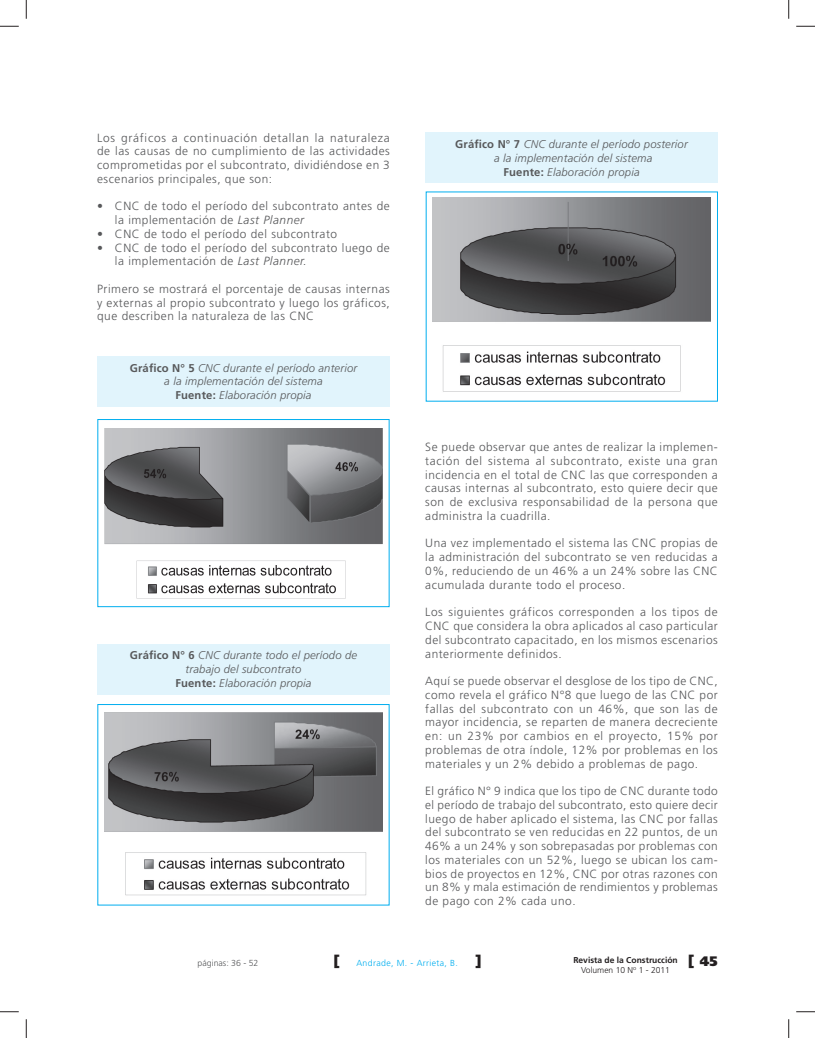
<style>
.page{position:relative;width:815px;height:1038px;background:#fff}
.page>*{position:absolute;margin:0;border:0;box-sizing:border-box;transform-origin:0 0}
.t1{font:900 13.75px "Frutiger";color:#231f20}
.t2{font:300 11.88px/13.8px "Frutiger";letter-spacing:.045em;color:#57585a;text-align:justify}
.t3{font:italic 300 11.25px/13.8px "Frutiger";letter-spacing:.015em;color:#57585a;text-align:center}
.t4{font:300 8.75px "Frutiger";letter-spacing:.045em;color:#00aeef}
.t5{font:300 8.75px "Frutiger";color:#57585a}
.t6{font:700 8.5px/9.6px "Frutiger";color:#231f20;text-align:center}
.s1{font-style:italic}
.s2{font-weight:700;font-style:normal}
.s3{font-size:15px}
.s4{font-weight:300}
</style>
<div class="page">
<div style="left:97px;top:356px;width:292px;height:50px;background:#e1f4fc"></div>
<div style="left:97px;top:644px;width:292px;height:50px;background:#e1f4fc"></div>
<div style="left:425px;top:133px;width:292px;height:50px;background:#e1f4fc"></div>
<img style="left:104px;top:428px;width:278px;height:171px">
<img style="left:104px;top:712px;width:278px;height:184px">
<img style="left:432px;top:197px;width:278px;height:195px">
<div style="left:97px;top:419px;width:292px;height:188px;border:1px solid #00aeef"></div>
<svg style="left:0;top:25px;width:19px;height:2px"></svg>
<svg style="left:796px;top:25px;width:18px;height:2px"></svg>
<svg style="left:0;top:1011px;width:19px;height:1px"></svg>
<svg style="left:796px;top:1011px;width:18px;height:1px"></svg>
<svg style="left:25px;top:0;width:2px;height:19px"></svg>
<svg style="left:25px;top:1019px;width:2px;height:19px"></svg>
<svg style="left:788px;top:0;width:1px;height:19px"></svg>
<svg style="left:788px;top:1019px;width:1px;height:19px"></svg>
<p class="t2" style="left:97px;top:131px;width:294px">Los gráficos a continuación detallan la naturaleza de las causas de no cumplimiento de las actividades comprometidas por el subcontrato, dividiéndose en 3 escenarios principales, que son:</p>
<p class="t2" style="left:115px;top:200px;width:276px;text-indent:-18px">• CNC de todo el período del subcontrato antes de la implementación de <span class="s1">Last Planner</span></p>
<p class="t2" style="left:97px;top:228px;width:241px">• CNC de todo el período del subcontrato</p>
<p class="t2" style="left:115px;top:241px;width:276px;text-indent:-18px">• CNC de todo el período del subcontrato luego de la implementación de <span class="s1">Last Planner.</span></p>
<p class="t2" style="left:97px;top:283px;width:294px">Primero se mostrará el porcentaje de causas internas y externas al propio subcontrato y luego los gráficos, que describen la naturaleza de las CNC</p>
<p class="t3" style="left:130px;top:361px;width:229px"><span class="s2">Gráfico N° 5</span> CNC durante el período anterior a la implementación del sistema<br><span class="s2">Fuente:</span> Elaboración propia</p>
<p class="t3" style="left:130px;top:649px;width:229px"><span class="s2">Gráfico N° 6</span> CNC durante todo el período de trabajo del subcontrato<br><span class="s2">Fuente:</span> Elaboración propia</p>
<p class="t3" style="left:455px;top:138px;width:234px"><span class="s2">Gráfico N° 7</span> CNC durante el período posterior a la implementación del sistema<br><span class="s2">Fuente:</span> Elaboración propia</p>
<p class="t2" style="left:425px;top:441px;width:294px">Se puede observar que antes de realizar la implemen&shy;tación del sistema al subcontrato, existe una gran incidencia en el total de CNC las que corresponden a causas internas al subcontrato, esto quiere decir que son de exclusiva responsabilidad de la persona que administra la cuadrilla.</p>
<p class="t2" style="left:425px;top:537px;width:294px">Una vez implementado el sistema las CNC propias de la administración del subcontrato se ven reducidas a 0%, reduciendo de un 46% a un 24% sobre las CNC acumulada durante todo el proceso.</p>
<p class="t2" style="left:425px;top:606px;width:294px">Los siguientes gráficos corresponden a los tipos de CNC que considera la obra aplicados al caso particular del subcontrato capacitado, en los mismos escenarios anteriormente definidos.</p>
<p class="t2" style="left:425px;top:675px;width:294px">Aquí se puede observar el desglose de los tipo de CNC, como revela el gráfico N°8 que luego de las CNC por fallas del subcontrato con un 46%, que son las de mayor incidencia, se reparten de manera decreciente en: un 23% por cambios en el proyecto, 15% por problemas de otra índole, 12% por problemas en los materiales y un 2% debido a problemas de pago.</p>
<p class="t2" style="left:425px;top:785px;width:294px">El gráfico N° 9 indica que los tipo de CNC durante todo el período de trabajo del subcontrato, esto quiere decir luego de haber aplicado el sistema, las CNC por fallas del subcontrato se ven reducidas en 22 puntos, de un 46% a un 24% y son sobrepasadas por problemas con los materiales con un 52%, luego se ubican los cam&shy;bios de proyectos en 12%, CNC por otras razones con un 8% y mala estimación de rendimientos y problemas de pago con 2% cada uno.</p>
<p class="t5" style="left:197px;top:959px;width:62px">páginas: 36 - 52</p>
<p class="t1" style="left:688px;top:956px;width:31px"><span class="s3">[</span> 45</p>
<p class="t6" style="left:573px;top:955px;width:106px">Revista de la Construcción<br><span class="s4">Volumen 10 N</span><sup>o</sup> <span class="s4">1 - 2011</span></p>
<p class="t4" style="left:356px;top:959px;width:103px">Andrade, M. - Arrieta, B.</p>
</div>
